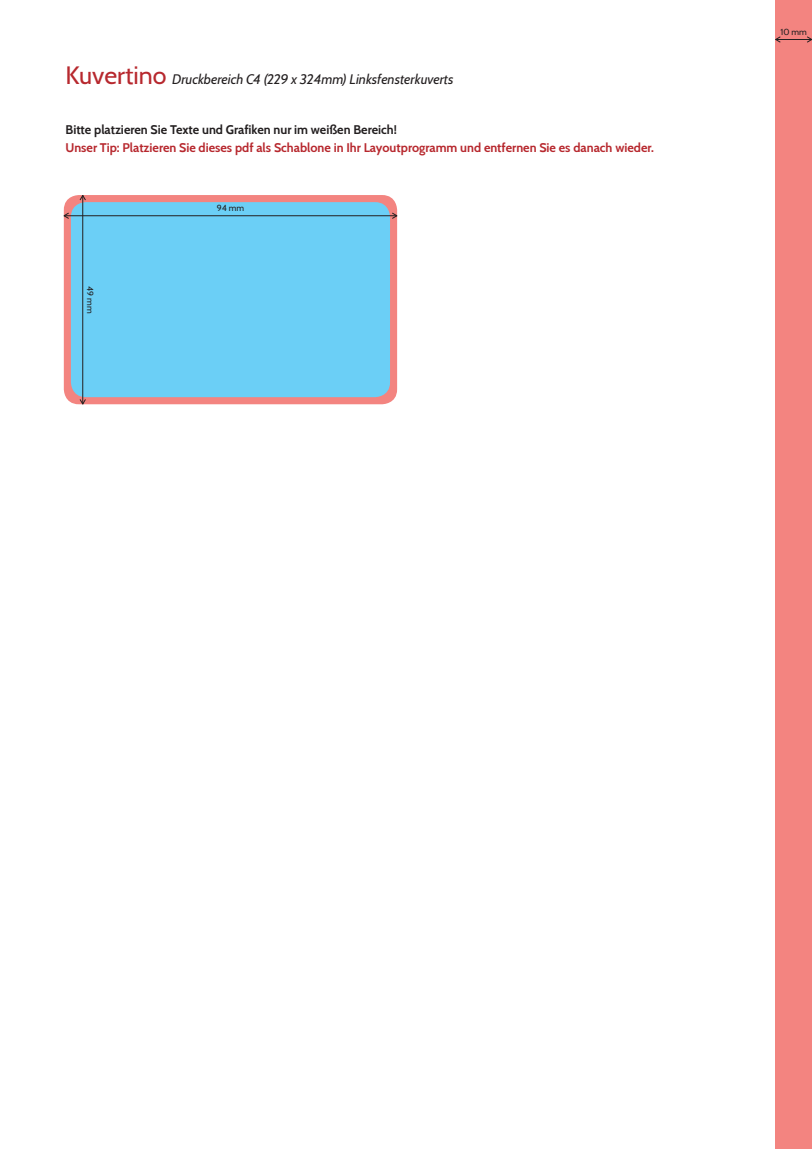
<style>
.page{position:relative;width:812px;height:1149px;background:#fff}
.page>*{position:absolute;margin:0;border:0;box-sizing:border-box;transform-origin:0 0}
.t1{font:italic 13.75px "Cabin";color:#231f20}
.t2{font:700 12.5px "Cabin";color:#b7282e}
.t3{font:700 12.5px "Cabin";color:#231f20}
.t4{font:8.75px "Cabin";color:#231f20}
.s1{font-style:normal;font-size:25px;color:#b7282e}
</style>
<div class="page">
<div style="left:775px;top:0;width:36px;height:1148px;background:#f38480"></div>
<hr style="left:775px;top:39px;width:36px;height:1px;background:#231f20">
<svg style="left:807px;top:36px;width:4px;height:7px"></svg>
<svg style="left:775px;top:36px;width:6px;height:7px"></svg>
<div style="left:64px;top:195px;width:333px;height:209px;background:#f38480;border-radius:15px"></div>
<div style="left:71px;top:202px;width:319px;height:195px;background:#6bcff6;border-radius:15px"></div>
<hr style="left:82px;top:195px;width:1px;height:209px;background:#231f20">
<svg style="left:79px;top:195px;width:7px;height:6px"></svg>
<svg style="left:79px;top:398px;width:7px;height:7px"></svg>
<hr style="left:64px;top:215px;width:333px;height:1px;background:#231f20">
<svg style="left:391px;top:212px;width:7px;height:7px"></svg>
<svg style="left:63px;top:212px;width:6px;height:7px"></svg>
<p class="t1" style="left:66px;top:69px;width:389px"><span class="s1">Kuvertino</span> Druckbereich C4 (229 x 324mm) Linksfensterkuverts</p>
<p class="t3" style="left:66px;top:120px;width:333px">Bitte platzieren Sie Texte und Grafiken nur im weißen Bereich!</p>
<p class="t2" style="left:66px;top:138px;width:589px">Unser Tip: Platzieren Sie dieses pdf als Schablone in Ihr Layoutprogramm und entfernen Sie es danach wieder.</p>
<p class="t4" style="left:97px;top:286px;width:29px;rotate:90deg">49 mm</p>
<p class="t4" style="left:217px;top:201px;width:29px">94 mm</p>
<p class="t4" style="left:780px;top:25px;width:28px">10 mm</p>
</div>
